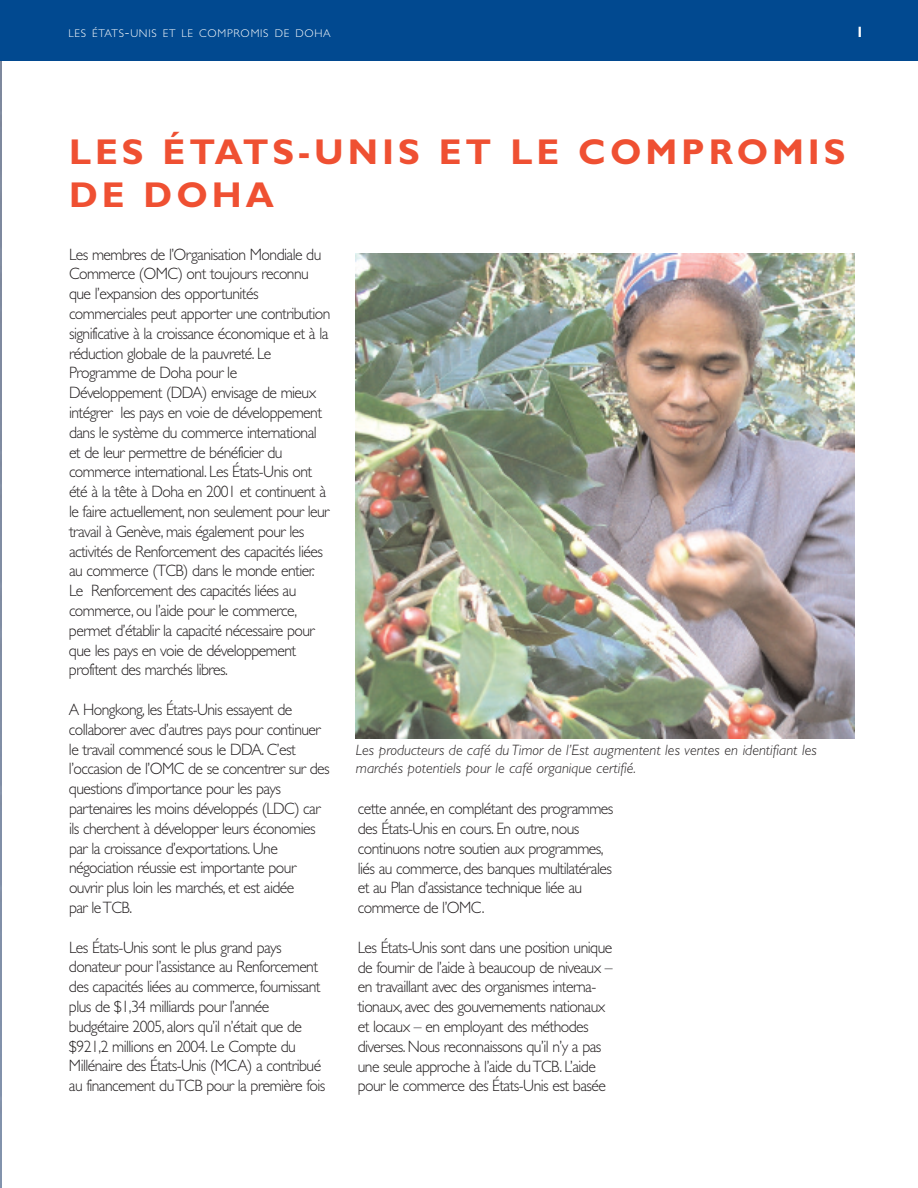
<style>
.page{position:relative;width:918px;height:1188px;background:#fff}
.page>*{position:absolute;margin:0;border:0;box-sizing:border-box;transform-origin:0 0}
.t1{font:700 36px "Gill Sans";letter-spacing:.11em;color:#ef5032}
.t2{font:300 16.5px/19.8px "Gill Sans";letter-spacing:-.035em;color:#231f20;scale:.95 1}
.t3{font:italic 300 15px/18px "Gill Sans";color:#231f20}
.t4{font:700 15px "Gill Sans";color:#fff}
.t5{font:300 11.25px "Gill Sans";letter-spacing:.065em;color:#fff}
.s1{font-size:15px}
</style>
<div class="page">
<img style="left:0;top:61px;width:1px;height:1127px">
<div style="left:0;top:0;width:918px;height:61px;background:#014990"></div>
<img style="left:356px;top:254px;width:498px;height:484px">
<p class="t5" style="left:69px;top:27px;width:264px">LES ÉTATS<span class="s1">-</span>UNIS ET LE COMPROM SI DE DOHA</p>
<p class="t4" style="left:856px;top:26px;width:10px">1</p>
<p class="t1" style="left:69px;top:138px;width:778px">LES ÉTATS-UNIS ET LE COMPROMIS</p>
<h1 class="t1" style="left:69px;top:181px;width:206px">DE DOHA</h1>
<p class="t2" style="left:69px;top:244px;width:277px">Les membres de l’Organisation Mondiale du Commerce (OMC) ont toujours reconnu que l’expansion des opportunités commerciales peut apporter une contribution significative à la croissance économique et à la réduction globale de la pauvreté. Le Programme de Doha pour le Développement (DDA) envisage de mieux intégrer les pays en voie de développement dans le système du commerce international et de leur permettre de bénéficier du commerce international. Les États-Unis ont été à la tête à Doha en 2001 et continuent à le faire actuellement, non seulement pour leur travail à Genève, mais également pour les activités de Renforcement des capacités liées au commerce (TCB) dans le monde entier.<br>Le Renforcement des capacités liées au commerce, ou l’aide pour le commerce, permet d’établir la capacité nécessaire pour que les pays en voie de développement profitent des marchés libres.</p>
<p class="t2" style="left:69px;top:699px;width:276px">A Hongkong, les États-Unis essayent de collaborer avec d’autres pays pour continuer le travail commencé sous le DDA. C’est l’occasion de l’OMC de se concentrer sur des questions d’importance pour les pays partenaires les moins développés (LDC) car ils cherchent à développer leurs économies par la croissance d’exportations. Une négociation réussie est importante pour ouvrir plus loin les marchés, et est aidée<br>par le TCB.</p>
<p class="t2" style="left:69px;top:937px;width:271px">Les États-Unis sont le plus grand pays donateur pour l’assistance au Renforcement des capacités liées au commerce, fournissant plus de $1,34 milliards pour l’année budgétaire 2005, alors qu’il n’était que de $921,2 millions en 2004. Le Compte du Millénaire des États-Unis (MCA) a contribué au financement du TCB pour la première fois</p>
<p class="t3" style="left:356px;top:742px;width:462px">Les producteurs de café du Timor de l’Est augmentent les ventes en identifiant les marchés potentiels pour le café organique certifié.</p>
<p class="t2" style="left:358px;top:799px;width:271px">cette année, en complétant des programmes des États-Unis en cours. En outre, nous continuons notre soutien aux programmes, liés au commerce, des banques multilatérales et au Plan d’assistance technique liée au</p>
<p class="t2" style="left:358px;top:898px;width:135px">commerce de l’OMC.</p>
<p class="t2" style="left:358px;top:937px;width:270px">Les États-Unis sont dans une position unique de fournir de l’aide à beaucoup de niveaux – en travaillant avec des organismes interna&shy;tionaux, avec des gouvernements nationaux et locaux – en employant des méthodes diverses. Nous reconnaissons qu’il n’y a pas une seule approche à l’aide du TCB. L’aide pour le commerce des États-Unis est basée</p>
</div>
